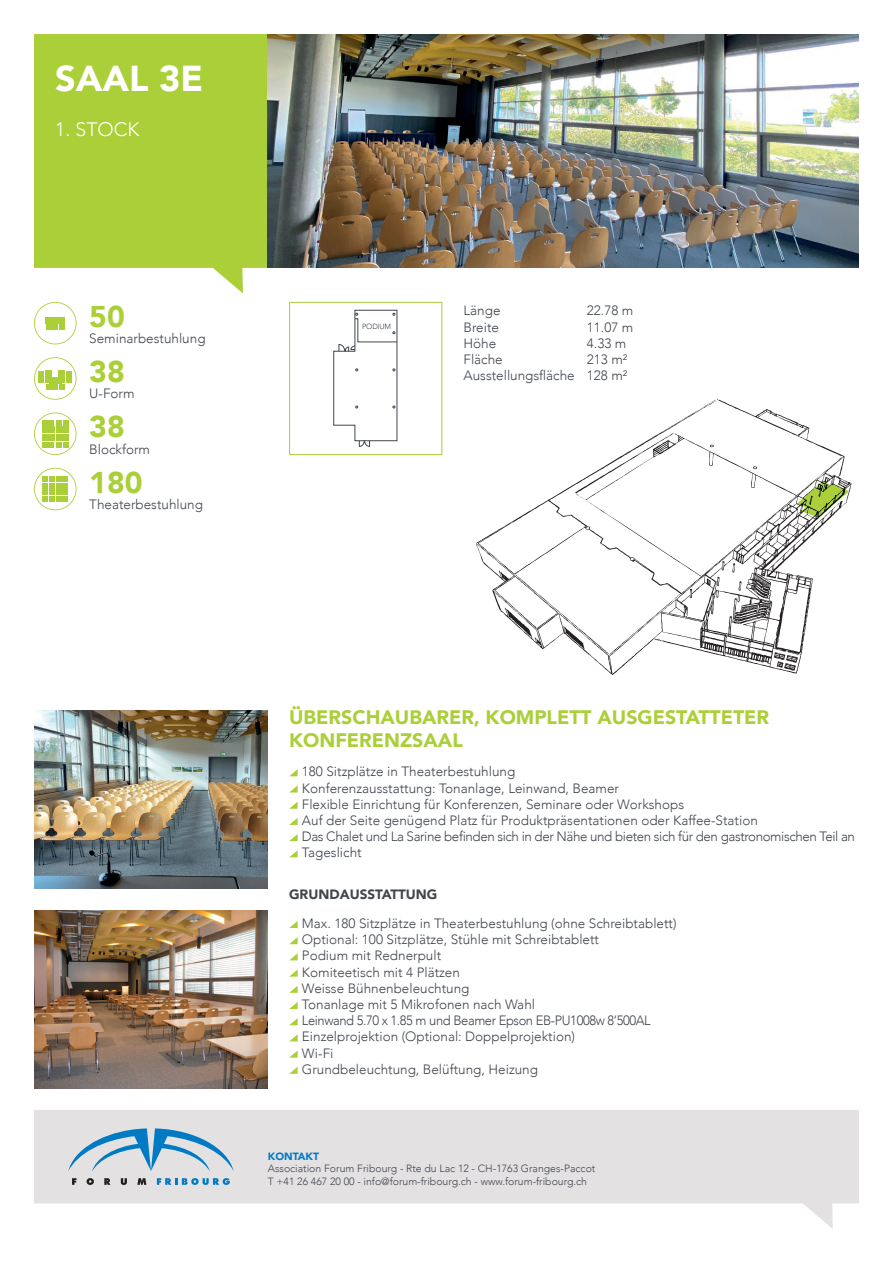
<style>
.page{position:relative;width:893px;height:1263px;background:#fff}
.page>*{position:absolute;margin:0;border:0;box-sizing:border-box;transform-origin:0 0}
.t1{font:900 36px "Avenir";color:#fff}
.t2{font:900 30px "Avenir";color:#abcf38}
.t3{font:900 19.5px/23.4px "Avenir";color:#abcf38}
.t4{font:300 19.5px "Avenir";color:#fff}
.t5{font:300 13.5px/16.2px "Avenir";color:#41464e}
.t6{font:900 13.5px "Avenir";color:#41464e}
.t7{font:300 10.5px/12.6px "Avenir";color:#41464e}
.t8{font:900 10.5px "Avenir";color:#007bc3}
.t9{font:300 7.5px "Avenir";letter-spacing:-.02em;color:#41464e}
</style>
<div class="page">
<svg style="left:34px;top:1110px;width:825px;height:119px;fill:#e4e1e2"></svg>
<svg style="left:72px;top:1178px;width:4px;height:7px"></svg>
<svg style="left:87px;top:1178px;width:7px;height:7px"></svg>
<svg style="left:104px;top:1178px;width:7px;height:7px"></svg>
<svg style="left:121px;top:1178px;width:6px;height:7px"></svg>
<svg style="left:137px;top:1178px;width:9px;height:7px"></svg>
<svg style="left:157px;top:1178px;width:73px;height:7px"></svg>
<svg style="left:68px;top:1128px;width:166px;height:43px;background:#abc7da"></svg>
<img style="left:34px;top:910px;width:234px;height:179px">
<img style="left:34px;top:710px;width:234px;height:179px">
<svg style="left:289px;top:769px;width:9px;height:7px"></svg>
<svg style="left:290px;top:785px;width:8px;height:7px"></svg>
<svg style="left:289px;top:801px;width:9px;height:8px"></svg>
<svg style="left:289px;top:818px;width:9px;height:7px"></svg>
<svg style="left:289px;top:834px;width:9px;height:7px"></svg>
<svg style="left:289px;top:850px;width:9px;height:7px"></svg>
<svg style="left:289px;top:921px;width:9px;height:7px"></svg>
<svg style="left:289px;top:937px;width:9px;height:7px"></svg>
<svg style="left:290px;top:953px;width:8px;height:7px"></svg>
<svg style="left:289px;top:969px;width:9px;height:8px"></svg>
<svg style="left:289px;top:986px;width:9px;height:7px"></svg>
<svg style="left:289px;top:1002px;width:9px;height:7px"></svg>
<svg style="left:289px;top:1018px;width:9px;height:7px"></svg>
<svg style="left:290px;top:1034px;width:8px;height:7px"></svg>
<svg style="left:289px;top:1050px;width:9px;height:8px"></svg>
<svg style="left:289px;top:1067px;width:9px;height:7px"></svg>
<svg style="left:34px;top:34px;width:234px;height:259px;background:#b2d34a"></svg>
<img style="left:268px;top:34px;width:591px;height:234px">
<svg style="left:34px;top:302px;width:43px;height:42px"></svg>
<div style="left:45px;top:317px;width:20px;height:6px;background:#abcf38"></div>
<svg style="left:34px;top:357px;width:43px;height:43px"></svg>
<svg style="left:34px;top:412px;width:43px;height:43px"></svg>
<svg style="left:34px;top:468px;width:43px;height:42px"></svg>
<svg style="left:333px;top:310px;width:65px;height:137px"></svg>
<div style="left:289px;top:302px;width:153px;height:153px;border:1px solid #abcf38"></div>
<svg style="left:476px;top:400px;width:376px;height:275px"></svg>
<svg style="left:477px;top:400px;width:238px;height:255px"></svg>
<svg style="left:707px;top:399px;width:11px;height:8px"></svg>
<svg style="left:753px;top:466px;width:4px;height:3px"></svg>
<svg style="left:732px;top:563px;width:3px;height:10px"></svg>
<svg style="left:717px;top:577px;width:2px;height:9px"></svg>
<svg style="left:738px;top:581px;width:4px;height:10px"></svg>
<svg style="left:500px;top:433px;width:201px;height:222px"></svg>
<svg style="left:774px;top:652px;width:24px;height:19px"></svg>
<svg style="left:797px;top:481px;width:52px;height:36px"></svg>
<h1 class="t1" style="left:55px;top:48px;width:149px">SAAL 3E</h1>
<h3 class="t4" style="left:55px;top:118px;width:86px">1. STOCK</h3>
<h2 class="t2" style="left:89px;top:291px;width:37px">50</h2>
<p class="t5" style="left:89px;top:330px;width:118px">Seminarbestuhlung</p>
<h2 class="t2" style="left:89px;top:346px;width:37px">38</h2>
<p class="t5" style="left:89px;top:385px;width:47px">U-Form</p>
<h2 class="t2" style="left:89px;top:401px;width:37px">38</h2>
<p class="t5" style="left:89px;top:441px;width:62px">Blockform</p>
<h2 class="t2" style="left:89px;top:456px;width:55px">180</h2>
<p class="t5" style="left:89px;top:496px;width:115px">Theaterbestuhlung</p>
<p class="t9" style="left:362px;top:322px;width:31px">PODIUM</p>
<p class="t5" style="left:463px;top:303px;width:39px">Länge</p>
<p class="t5" style="left:587px;top:303px;width:48px">22.78 m</p>
<p class="t5" style="left:463px;top:319px;width:37px">Breite</p>
<p class="t5" style="left:587px;top:319px;width:48px">11.07 m</p>
<p class="t5" style="left:463px;top:335px;width:34px">Höhe</p>
<p class="t5" style="left:587px;top:335px;width:41px">4.33 m</p>
<p class="t5" style="left:463px;top:351px;width:41px">Fläche</p>
<p class="t5" style="left:463px;top:351px;width:165px;text-align:right">213 m²<br>Ausstellungsfläche 128 m²</p>
<h3 class="t3" style="left:289px;top:705px;width:481px">ÜBERSCHAUBARER, KOMPLETT AUSGESTATTETER<br>KONFERENZSAAL</h3>
<p class="t5" style="left:302px;top:764px;width:555px">180 Sitzplätze in Theaterbestuhlung<br>Konferenzausstattung: Tonanlage, Leinwand, Beamer<br>Flexible Einrichtung für Konferenzen, Seminare oder Workshops<br>Auf der Seite genügend Platz für Produktpräsentationen oder Kaffee-Station<br>Das Chalet und La Sarine befinden sich in der Nähe und bieten sich für den gastronomischen Teil an Tageslicht</p>
<p class="t6" style="left:289px;top:883px;width:150px">GRUNDAUSSTATTUNG</p>
<p class="t5" style="left:302px;top:915px;width:376px">Max. 180 Sitzplätze in Theaterbestuhlung (ohne Schreibtablett)<br>Optional: 100 Sitzplätze, Stühle mit Schreibtablett<br>Podium mit Rednerpult<br>Komiteetisch mit 4 Plätzen<br>Weisse Bühnenbeleuchtung<br>Tonanlage mit 5 Mikrofonen nach Wahl<br>Leinwand 5.70 x 1.85 m und Beamer Epson EB-PU1008w 8’500AL Einzelprojektion (Optional: Doppelprojektion)<br>Wi-Fi<br>Grundbeleuchtung, Belüftung, Heizung</p>
<p class="t8" style="left:268px;top:1147px;width:53px">KONTAKT</p>
<p class="t7" style="left:268px;top:1162px;width:329px">Association Forum Fribourg - Rte du Lac 12 - CH-1763 Granges-Paccot<br>T +41 26 467 20 00 - info@forum-fribourg.ch - www.forum-fribourg.ch</p>
</div>
